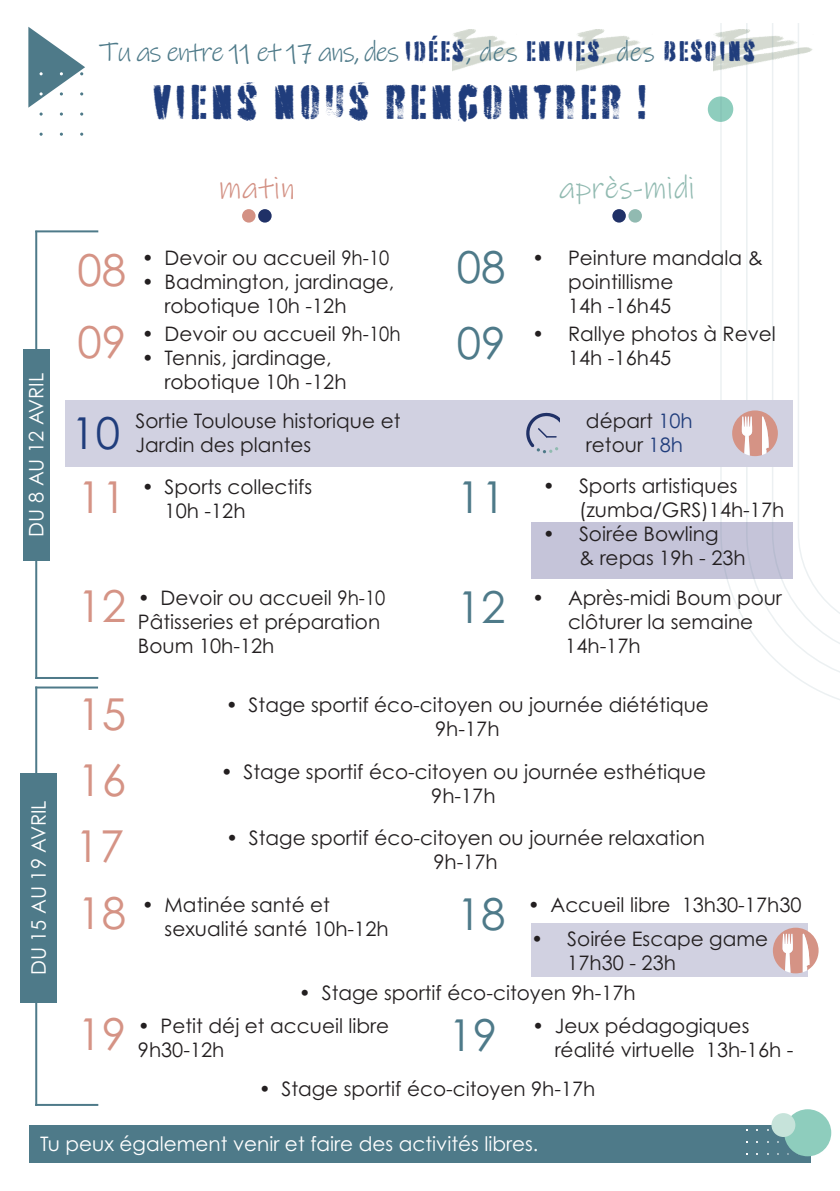
<style>
.page{position:relative;width:840px;height:1191px;background:#fff}
.page>*{position:absolute;margin:0;border:0;box-sizing:border-box;transform-origin:0 0}
.t1{font:48px "Battery Park";color:#203d7c}
.Date{font:44px "Century Gothic Pro";color:#d59385}
.Date_samedi{font:44px "Century Gothic Pro";color:#4e7a89}
.Date-2{font:44px "Century Gothic Pro";color:#203d7c}
.t2{font:31.2px "Ink Free";color:#91bab1}
.t3{font:31.2px "Ink Free";color:#d39184}
.t4{font:28px "Ink Free";letter-spacing:-.06em;color:#4e7a89}
.Puces{font:20px/24px "Century Gothic Pro";color:#231f20}
.Titre_1{font:20px "Century Gothic Pro";color:#fff}
.s1{font-family:"Battery Park";color:#203d7c}
.s2{font-family:"Century Gothic Pro"}
.s3{color:#203d7c}
</style>
<div class="page">
<svg style="left:28px;top:27px;width:57px;height:89px"></svg>
<div style="left:531px;top:522px;width:261px;height:56px;background:#c5c4d9"></div>
<img style="left:713px;top:32px;width:6px;height:40px">
<img style="left:576px;top:30px;width:75px;height:42px">
<img style="left:452px;top:30px;width:64px;height:41px">
<div style="left:242px;top:209px;width:13px;height:14px;background:#d39184;border-radius:50%"></div>
<div style="left:258px;top:209px;width:13px;height:14px;background:#203167;border-radius:50%"></div>
<div style="left:612px;top:209px;width:13px;height:14px;background:#203167;border-radius:50%"></div>
<div style="left:628px;top:209px;width:13px;height:14px;background:#91bab1;border-radius:50%"></div>
<div style="left:707px;top:96px;width:25px;height:26px;background:#8ecdbd;border-radius:50%"></div>
<div style="left:23px;top:349px;width:26px;height:211px;background:#4e7a89"></div>
<hr style="left:35px;top:231px;width:2px;height:127px;background:#4e7a89">
<hr style="left:35px;top:230px;width:63px;height:2px;background:#4e7a89">
<hr style="left:35px;top:552px;width:2px;height:127px;background:#4e7a89">
<hr style="left:35px;top:677px;width:63px;height:2px;background:#4e7a89">
<div style="left:20px;top:773px;width:37px;height:229px;background:#4e7a89"></div>
<hr style="left:35px;top:686px;width:2px;height:107px;background:#4e7a89">
<hr style="left:35px;top:686px;width:63px;height:2px;background:#4e7a89">
<hr style="left:35px;top:999px;width:2px;height:107px;background:#4e7a89">
<hr style="left:35px;top:1104px;width:63px;height:2px;background:#4e7a89">
<div style="left:29px;top:1124px;width:780px;height:38px;background:#4e7a89"></div>
<div style="left:783px;top:1109px;width:47px;height:47px;background:#8ecdbd;border-radius:50%"></div>
<div style="left:771px;top:1113px;width:23px;height:24px;background:#c6e3da;border-radius:50%"></div>
<div style="left:531px;top:922px;width:276px;height:54px;background:#d1d1e1"></div>
<svg style="left:719px;top:23px;width:120px;height:677px"></svg>
<svg style="left:745px;top:23px;width:94px;height:661px"></svg>
<svg style="left:771px;top:23px;width:68px;height:635px"></svg>
<svg style="left:797px;top:23px;width:42px;height:610px"></svg>
<div style="left:66px;top:400px;width:726px;height:66px;background:#d1d1e1"></div>
<svg style="left:526px;top:413px;width:33px;height:40px"></svg>
<svg style="left:732px;top:410px;width:45px;height:46px"></svg>
<svg style="left:772px;top:927px;width:46px;height:46px"></svg>
<p class="t4" style="left:99px;top:36px;width:658px">Tu as entre 11 et 17 ans, des <span class="s1">IDÉES</span>, des <span class="s1">ENVIES</span><span class="s2">,</span> des <span class="s1">BESOINS</span></p>
<p class="t1" style="left:150px;top:71px;width:499px">VIENS NOUS RENCONTRER !</p>
<p class="Titre_1" style="left:24px;top:536px;width:165px;rotate:-90deg">DU 8 AU 12 AVRIL</p>
<p class="Titre_1" style="left:27px;top:975px;width:176px;rotate:-90deg">DU 15 AU 19 AVRIL</p>
<p class="t3" style="left:218px;top:170px;width:78px">matin</p>
<p class="t2" style="left:558px;top:170px;width:138px">après-midi</p>
<p class="Date" style="left:77px;top:243px;width:50px">08</p>
<p class="Puces" style="left:142px;top:246px;width:249px">• Devoir ou accueil 9h-10</p>
<p class="Puces" style="left:164px;top:270px;width:231px;text-indent:-23px">• Badmington, jardinage, robotique 10h -12h</p>
<p class="Date" style="left:77px;top:316px;width:50px">09</p>
<p class="Date-2" style="left:71px;top:406px;width:50px">10</p>
<p class="Puces" style="left:142px;top:321px;width:260px">• Devoir ou accueil 9h-10h</p>
<p class="Puces" style="left:164px;top:345px;width:183px;text-indent:-23px">• Tennis, jardinage, robotique 10h -12h</p>
<p class="Puces" style="left:135px;top:409px;width:266px">Sortie Toulouse historique et</p>
<p class="Puces" style="left:135px;top:433px;width:177px">Jardin des plantes</p>
<p class="Date_samedi" style="left:456px;top:241px;width:50px">08</p>
<p class="Puces" style="left:567px;top:246px;width:196px;text-indent:-36px">• Peinture mandala &amp; pointillisme<br>14h -16h45</p>
<p class="Date_samedi" style="left:456px;top:316px;width:50px">09</p>
<p class="Puces" style="left:531px;top:321px;width:245px">• Rallye photos à Revel</p>
<p class="Puces" style="left:567px;top:345px;width:105px">14h -16h45</p>
<p class="Puces" style="left:585px;top:409px;width:108px">départ <span class="s3">10h</span></p>
<p class="Puces" style="left:585px;top:433px;width:98px">retour <span class="s3">18h</span></p>
<p class="Date" style="left:77px;top:470px;width:50px">11</p>
<p class="Date_samedi" style="left:456px;top:470px;width:50px">11</p>
<p class="Puces" style="left:578px;top:473px;width:207px;text-indent:-36px">• Sports artistiques (zumba/GRS)14h-17h</p>
<p class="Puces" style="left:578px;top:521px;width:168px;text-indent:-36px">• Soirée Bowling<br>&amp; repas 19h - 23h</p>
<p class="Puces" style="left:164px;top:474px;width:149px;text-indent:-23px">• Sports collectifs<br>10h -12h</p>
<p class="Puces" style="left:138px;top:585px;width:249px">• Devoir ou accueil 9h-10</p>
<p class="Puces" style="left:138px;top:609px;width:244px">Pâtisseries et préparation<br>Boum 10h-12h</p>
<p class="Date" style="left:77px;top:579px;width:50px">12</p>
<p class="Date_samedi" style="left:456px;top:580px;width:50px">12</p>
<p class="Puces" style="left:531px;top:585px;width:251px;text-align:center">• Après-midi Boum pour clôturer la semaine</p>
<p class="Puces" style="left:565px;top:633px;width:77px">14h-17h</p>
<p class="Date" style="left:77px;top:687px;width:50px">15</p>
<p class="Puces" style="left:226px;top:693px;width:484px">• Stage sportif éco-citoyen ou journée diététique</p>
<p class="Puces" style="left:435px;top:717px;width:66px">9h-17h</p>
<p class="Date" style="left:77px;top:753px;width:50px">16</p>
<p class="Puces" style="left:221px;top:759px;width:486px">• Stage sportif éco-citoyen ou journée esthétique</p>
<p class="Puces" style="left:431px;top:783px;width:66px">9h-17h</p>
<p class="Date" style="left:75px;top:819px;width:50px">17</p>
<p class="Puces" style="left:226px;top:825px;width:480px">• Stage sportif éco-citoyen ou journée relaxation</p>
<p class="Puces" style="left:433px;top:849px;width:66px">9h-17h</p>
<p class="Puces" style="left:164px;top:892px;width:225px;text-indent:-23px">• Matinée santé et sexualité santé 10h-12h</p>
<p class="Date" style="left:77px;top:886px;width:50px">18</p>
<p class="Date_samedi" style="left:456px;top:887px;width:50px">18</p>
<p class="Puces" style="left:527px;top:892px;width:275px">• Accueil libre 13h30-17h30</p>
<p class="Puces" style="left:567px;top:926px;width:202px;text-indent:-36px">• Soirée Escape game<br>17h30 - 23h</p>
<p class="Puces" style="left:299px;top:980px;width:338px">• Stage sportif éco-citoyen 9h-17h</p>
<p class="Date" style="left:77px;top:1007px;width:50px">19</p>
<p class="Date_samedi" style="left:448px;top:1008px;width:50px">19</p>
<p class="Puces" style="left:554px;top:1013px;width:240px;text-indent:-23px">• Jeux pédagogiques réalité virtuelle 13h-16h -</p>
<p class="Puces" style="left:138px;top:1013px;width:253px">• Petit déj et accueil libre</p>
<p class="Puces" style="left:138px;top:1037px;width:88px">9h30-12h</p>
<p class="Puces" style="left:258px;top:1076px;width:338px">• Stage sportif éco-citoyen 9h-17h</p>
<p class="Titre_1" style="left:40px;top:1131px;width:499px">Tu peux également venir et faire des activités libres.</p>
</div>
